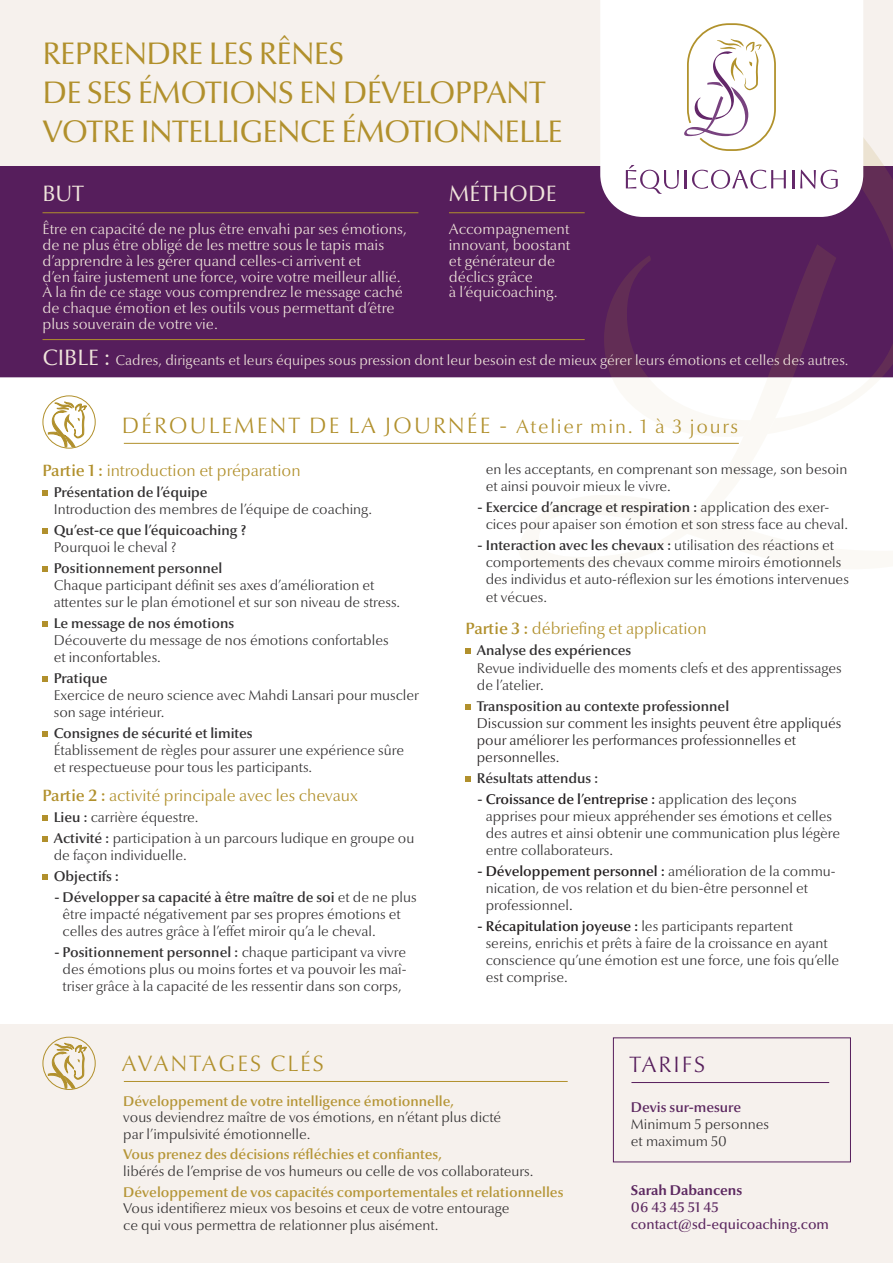
<style>
.page{position:relative;width:893px;height:1263px;background:#fff}
.page>*{position:absolute;margin:0;border:0;box-sizing:border-box;transform-origin:0 0}
.t1{font:31.5px/39px "Optima Nova LT Pro";letter-spacing:-.02em;color:#b1902c}
.t2{font:300 22.5px "Optima Nova LT Pro";letter-spacing:.09em;color:#b1902c}
.t3{font:22.5px "Optima Nova LT Pro";color:#f0e5dc}
.t4{font:300 22.5px "Optima Nova LT Pro";letter-spacing:.09em;color:#561e5c}
.t5{font:300 16.5px "Optima Nova LT Pro";color:#b1902c}
.t6{font:300 15px/15.9px "Optima Nova LT Pro";color:#f0e5dc}
.t7{font:300 14.25px/17.1px "Optima Nova LT Pro";color:#312f30}
.t8{font:300 14.25px/17.1px "Optima Nova LT Pro";color:#231f20}
.t9{font:300 14.25px "Optima Nova LT Pro";color:#f0e5dc}
.t10{font:600 14.25px/17.1px "Optima Nova LT Pro";color:#312f30}
.t11{font:500 14.25px/17.1px "Optima Nova LT Pro";color:#5c2860}
.s1{font-weight:400;font-size:22.5px}
.s2{font-size:19.5px}
.s3{font-weight:600}
.s4{font-weight:300}
.s5{color:#231f20}
.s6{font-weight:600;color:#312f30}
.s7{font-weight:600;color:#231f20}
.s8{font-weight:600;color:#b59536}
.s9{font-weight:600;color:#5c2860}
.s10{font-weight:700}
</style>
<div class="page">
<div style="left:0;top:1025px;width:893px;height:238px;background:#f6f1ed"></div>
<div style="left:0;top:0;width:893px;height:206px;background:#f6f1ed"></div>
<div style="left:0;top:166px;width:893px;height:211px;background:#561e5c"></div>
<hr style="left:43px;top:212px;width:375px;height:1px;background:#b1902c">
<hr style="left:449px;top:212px;width:136px;height:1px;background:#b1902c">
<svg style="left:768px;top:138px;width:125px;height:239px"></svg>
<svg style="left:604px;top:256px;width:47px;height:121px"></svg>
<div style="left:600px;top:0;width:263px;height:217px;background:#fff"></div>
<svg style="left:626px;top:22px;width:212px;height:172px;background:#f6f2f3"></svg>
<svg style="left:43px;top:490px;width:5px;height:5px"></svg>
<svg style="left:43px;top:528px;width:5px;height:5px"></svg>
<svg style="left:43px;top:566px;width:5px;height:5px"></svg>
<svg style="left:43px;top:621px;width:5px;height:5px"></svg>
<svg style="left:43px;top:676px;width:5px;height:6px"></svg>
<svg style="left:43px;top:731px;width:5px;height:6px"></svg>
<svg style="left:43px;top:815px;width:5px;height:5px"></svg>
<svg style="left:43px;top:836px;width:5px;height:5px"></svg>
<svg style="left:43px;top:874px;width:5px;height:5px"></svg>
<svg style="left:466px;top:649px;width:5px;height:5px"></svg>
<svg style="left:466px;top:704px;width:5px;height:5px"></svg>
<svg style="left:466px;top:776px;width:5px;height:5px"></svg>
<svg style="left:43px;top:401px;width:44px;height:46px"></svg>
<div style="left:43px;top:395px;width:53px;height:54px;border:1px solid #b1902c;border-radius:50%"></div>
<hr style="left:124px;top:443px;width:615px;height:1px;background:#b1902c">
<svg style="left:43px;top:1043px;width:44px;height:46px"></svg>
<div style="left:43px;top:1037px;width:53px;height:53px;border:1px solid #b1902c;border-radius:50%"></div>
<hr style="left:124px;top:1081px;width:444px;height:1px;background:#b1902c">
<hr style="left:43px;top:339px;width:542px;height:1px;background:#b1902c">
<div style="left:613px;top:1037px;width:238px;height:125px;border:1px solid #561e5c"></div>
<hr style="left:631px;top:1082px;width:198px;height:1px;background:#561e5c">
<p class="t1" style="left:43px;top:34px;width:522px">REPRENDRE LES RÊNES<br>DE SES ÉMOTIONS EN DÉVELOPPANT<br>VOTRE INTELLIGENCE ÉMOTIONNELLE</p>
<p class="t3" style="left:43px;top:179px;width:43px">BUT</p>
<p class="t6" style="left:43px;top:221px;width:366px">Être en capacité de ne plus être envahi par ses émotions, de ne plus être obligé de les mettre sous le tapis mais d’apprendre à les gérer quand celles-ci arrivent et<br>d’en faire justement une force, voire votre meilleur allié.<br>À la fin de ce stage vous comprendrez le message caché de chaque émotion et les outils vous permettant d’être plus souverain de votre vie.</p>
<p class="t3" style="left:449px;top:179px;width:109px">MÉTHODE</p>
<p class="t6" style="left:449px;top:221px;width:123px">Accompagnement innovant, boostant et générateur de déclics grâce<br>à l’équicoaching.</p>
<p class="t9" style="left:43px;top:351px;width:808px"><span class="s1">CIBLE :</span> Cadres, dirigeants et leurs équipes sous pression dont leur besoin est de mieux gérer leurs émotions et celles des autres.</p>
<p class="t2" style="left:122px;top:411px;width:618px">DÉROULEMENT DE LA JOURNÉE - <span class="s2">Atelier min. 1 à 3 jours</span></p>
<p class="t5" style="left:43px;top:460px;width:260px"><span class="s3">Partie 1 :</span> introduction et préparation</p>
<p class="t7" style="left:54px;top:483px;width:320px"><span class="s3">Présentation de l’équipe<br></span>Introduction des membres de l’équipe de coaching.</p>
<p class="t10" style="left:54px;top:521px;width:194px">Qu’est-ce que l’équicoaching ?<br><span class="s4">Pourquoi le cheval ?</span></p>
<p class="t7" style="left:54px;top:559px;width:348px"><span class="s3">Positionnement personnel<br></span>Chaque participant définit ses axes d’amélioration et attentes sur le plan émotionel et sur son niveau de stress.</p>
<p class="t7" style="left:54px;top:615px;width:336px"><span class="s3">Le message de nos émotions<br></span>Découverte du message de nos émotions confortables et inconfortables.</p>
<p class="t7" style="left:54px;top:670px;width:367px"><span class="s3">Pratique<br></span>Exercice de neuro science avec Mahdi Lansari pour muscler son sage intérieur.</p>
<p class="t7" style="left:54px;top:725px;width:352px"><span class="s3">Consignes de sécurité et limites<br></span>Établissement de règles pour assurer une expérience sûre et respectueuse pour tous les participants.</p>
<p class="t5" style="left:43px;top:785px;width:317px"><span class="s3">Partie 2 :</span> activité principale avec les chevaux</p>
<p class="t7" style="left:54px;top:808px;width:146px"><span class="s3">Lieu :</span> carrière équestre.</p>
<p class="t7" style="left:54px;top:829px;width:362px"><span class="s3">Activité :</span> participation à un parcours ludique en groupe ou de façon individuelle.</p>
<p class="t10" style="left:54px;top:867px;width:67px">Objectifs :</p>
<p class="t7" style="left:63px;top:888px;width:356px;text-indent:-8px"><span class="s3">- Développer sa capacité à être maître de soi</span> et de ne plus être impacté négativement par ses propres émotions et celles des autres grâce à l’effet miroir qu’a le cheval.</p>
<p class="t7" style="left:55px;top:943px;width:353px;text-align:center"><span class="s3">- Positionnement personnel :</span> chaque participant va vivre des émotions plus ou moins fortes et va pouvoir les maî&shy;triser grâce à la capacité de les ressentir dans son corps,</p>
<p class="t2" style="left:122px;top:1049px;width:204px">AVANTAGES CLÉS</p>
<p class="t7" style="left:486px;top:461px;width:363px">en les acceptants, en comprenant son message, son besoin et ainsi pouvoir mieux le vivre.</p>
<p class="t7" style="left:486px;top:499px;width:364px;text-indent:-8px"><span class="s3">- Exercice d’ancrage et respiration :</span> application des exer&shy;cices pour apaiser son émotion et son stress face au cheval.</p>
<p class="t7" style="left:486px;top:537px;width:365px;text-indent:-8px"><span class="s3">- Interaction avec les chevaux :</span> utilisation des réactions et comportements des chevaux comme miroirs émotionnels des individus et auto-réflexion sur les émotions intervenues et vécues.</p>
<p class="t5" style="left:466px;top:618px;width:243px"><span class="s3">Partie 3 :</span> débriefing et application</p>
<p class="t7" style="left:477px;top:642px;width:367px"><span class="s3">Analyse des expériences<br></span>Revue individuelle des moments clefs et des apprentissages de l’atelier<span class="s5">.</span></p>
<p class="t8" style="left:477px;top:697px;width:366px"><span class="s6">Transposition au contexte professionnel<br></span>Discussion sur comment les insights peuvent être appliqués pour améliorer les performances professionnelles et personnelles.</p>
<p class="t10" style="left:477px;top:769px;width:123px">Résultats attendus :</p>
<p class="t7" style="left:486px;top:790px;width:356px;text-indent:-8px"><span class="s3">-</span> <span class="s7">Croissance de l’entreprise :</span> application des leçons apprises pour mieux appréhender ses émotions et celles des autres et ainsi obtenir une communication plus légère entre collaborateurs<span class="s5">.</span></p>
<p class="t7" style="left:486px;top:862px;width:350px;text-indent:-8px"><span class="s7">- Développement personnel :</span> amélioration de la commu&shy;nication, de vos relation et du bien-être personnel et professionnel<span class="s5">.</span></p>
<p class="t7" style="left:486px;top:918px;width:355px;text-indent:-8px"><span class="s7">- Récapitulation joyeuse :</span> les participants repartent sereins, enrichis et prêts à faire de la croissance en ayant conscience qu’une émotion est une force, une fois qu’elle est comprise.</p>
<p class="t4" style="left:629px;top:1050px;width:77px">TARIFS</p>
<p class="t7" style="left:123px;top:1092px;width:379px;line-height:16.6px"><span class="s8">Développement de votre intelligence émotionnelle,<br></span>vous deviendrez maître de vos émotions, en n’étant plus dicté par l’impulsivité émotionnelle.</p>
<p class="t7" style="left:123px;top:1146px;width:412px;line-height:16.6px"><span class="s8">Vous prenez des décisions réfléchies et confiantes,<br></span>libérés de l’emprise de vos humeurs ou celle de vos collaborateurs.</p>
<p class="t7" style="left:123px;top:1183px;width:442px;line-height:16.6px"><span class="s8">Développement de vos capacités comportementales et relationnelles<br></span>Vous identifierez mieux vos besoins et ceux de votre entourage<br>ce qui vous permettra de relationner plus aisément.</p>
<p class="t7" style="left:631px;top:1098px;width:140px"><span class="s9">Devis sur-mesure<br></span>Minimum 5 personnes et maximum 50</p>
<p class="t11" style="left:631px;top:1181px;width:200px"><span class="s10">Sarah Dabancens<br></span>06 43 45 51 45 contact@sd-equicoaching.com</p>
</div>
